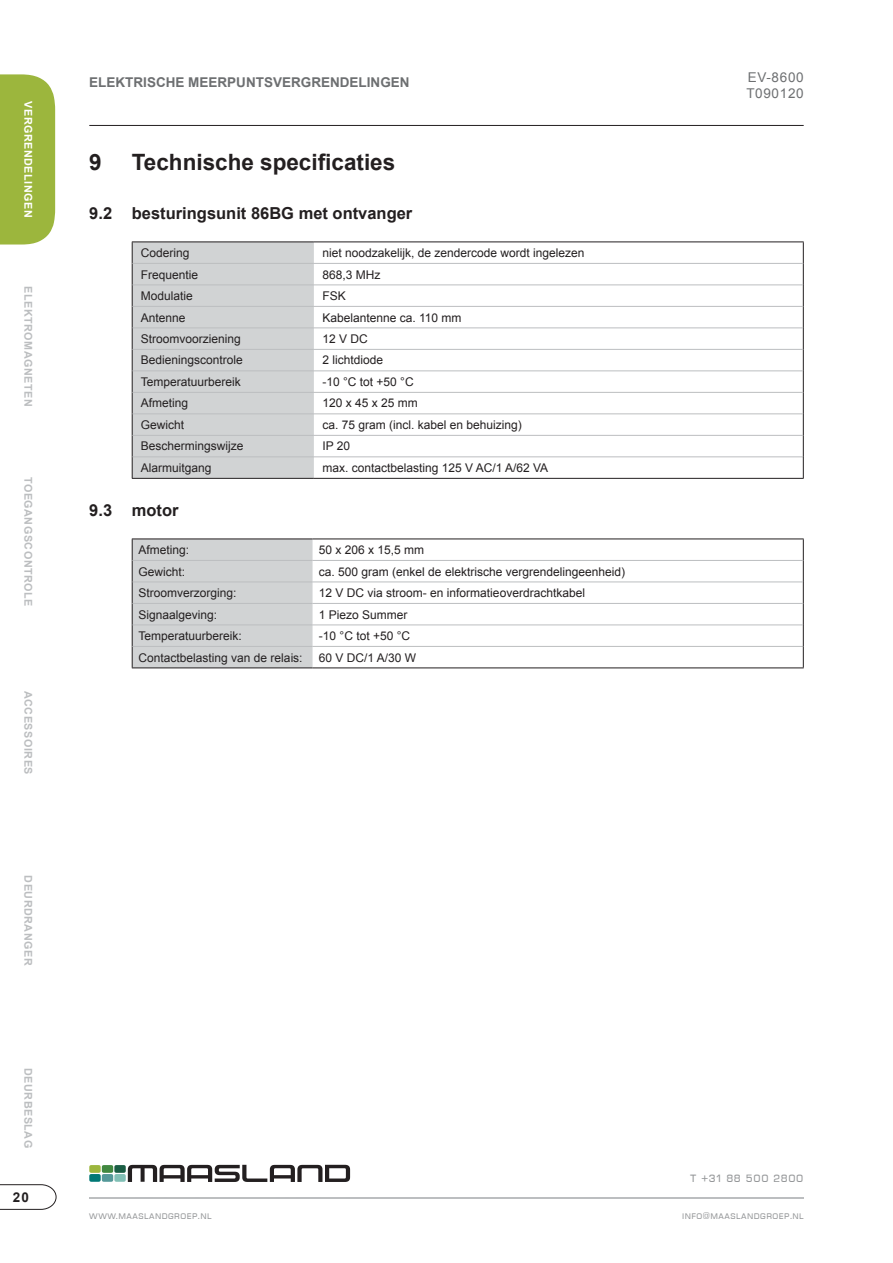
<style>
.page{position:relative;width:893px;height:1263px;background:#fff}
.page>*{position:absolute;margin:0;border:0;box-sizing:border-box;transform-origin:0 0}
.t1{font:700 22.5px "Arial";color:#231f20}
.t2{font:700 16.5px "Arial";color:#231f20}
.t3{font:700 13.5px "Arial";color:#6d6f71}
.t4{font:13.5px/16.2px "Arial";letter-spacing:.05em;color:#6d6f71}
.t5{font:700 13.5px "Arial";color:#231f20}
.t6{font:12.75px "Eurostile DCD";letter-spacing:.05em;color:#949698}
.t7{font:12px "Arial";color:#231f20}
.t8{font:700 10.8px "Arial";letter-spacing:.05em;color:#bcbec0}
.t9{font:700 10.8px "Arial";letter-spacing:.05em;color:#fff}
.t10{font:9.75px "Eurostile DCD";letter-spacing:.05em;color:#949698}
</style>
<div class="page">
<hr style="left:89px;top:1197px;width:715px;height:1px;background:#bcbec0">
<div style="left:0;top:74px;width:55px;height:170px;background:#9cb63d"></div>
<img style="left:89px;top:1164px;width:287px;height:35px">
<svg style="left:89px;top:1165px;width:261px;height:17px"></svg>
<hr style="left:89px;top:125px;width:715px;height:1px;background:#231f20">
<svg style="left:0;top:1184px;width:57px;height:26px"></svg>
<hr style="left:314px;top:242px;width:490px;height:1px;background:#231f20">
<hr style="left:314px;top:263px;width:489px;height:1px;background:#bcbec0">
<hr style="left:314px;top:284px;width:489px;height:1px;background:#bcbec0">
<hr style="left:314px;top:306px;width:489px;height:1px;background:#bcbec0">
<hr style="left:314px;top:327px;width:489px;height:1px;background:#bcbec0">
<hr style="left:314px;top:349px;width:489px;height:1px;background:#bcbec0">
<hr style="left:314px;top:370px;width:489px;height:1px;background:#bcbec0">
<hr style="left:314px;top:392px;width:489px;height:1px;background:#bcbec0">
<hr style="left:314px;top:413px;width:489px;height:1px;background:#bcbec0">
<hr style="left:314px;top:435px;width:489px;height:1px;background:#bcbec0">
<hr style="left:314px;top:456px;width:489px;height:1px;background:#bcbec0">
<svg style="left:803px;top:242px;width:1px;height:236px"></svg>
<hr style="left:314px;top:478px;width:490px;height:1px;background:#231f20">
<div style="left:132px;top:242px;width:182px;height:236px;background:#d1d3d4"></div>
<hr style="left:133px;top:456px;width:181px;height:1px;background:#bcbec0">
<hr style="left:132px;top:478px;width:182px;height:1px;background:#231f20">
<hr style="left:313px;top:539px;width:491px;height:1px;background:#231f20">
<hr style="left:313px;top:560px;width:490px;height:1px;background:#bcbec0">
<hr style="left:313px;top:581px;width:490px;height:1px;background:#bcbec0">
<hr style="left:313px;top:603px;width:490px;height:1px;background:#bcbec0">
<hr style="left:313px;top:624px;width:490px;height:1px;background:#bcbec0">
<hr style="left:313px;top:646px;width:490px;height:1px;background:#bcbec0">
<svg style="left:803px;top:539px;width:1px;height:128px"></svg>
<hr style="left:313px;top:667px;width:491px;height:1px;background:#231f20">
<div style="left:132px;top:540px;width:181px;height:127px;background:#d1d3d4"></div>
<hr style="left:132px;top:539px;width:181px;height:1px;background:#231f20">
<hr style="left:133px;top:560px;width:180px;height:1px;background:#bcbec0">
<hr style="left:133px;top:581px;width:180px;height:1px;background:#bcbec0">
<hr style="left:133px;top:603px;width:180px;height:1px;background:#bcbec0">
<hr style="left:133px;top:624px;width:180px;height:1px;background:#bcbec0">
<hr style="left:133px;top:646px;width:180px;height:1px;background:#bcbec0">
<hr style="left:132px;top:667px;width:181px;height:1px;background:#231f20">
<p class="t9" style="left:36px;top:101px;width:118px;rotate:90deg">VERGRENDELINGEN</p>
<p class="t8" style="left:35px;top:286px;width:122px;rotate:90deg">ELEKTROMAGNETEN</p>
<p class="t8" style="left:35px;top:477px;width:131px;rotate:90deg">TOEGANGSCONTROLE</p>
<p class="t8" style="left:35px;top:691px;width:85px;rotate:90deg">ACCESSOIRES</p>
<p class="t8" style="left:35px;top:875px;width:92px;rotate:90deg">DEURDRANGER</p>
<p class="t8" style="left:35px;top:1068px;width:81px;rotate:90deg">DEURBESLAG</p>
<p class="t5" style="left:13px;top:1188px;width:18px">20</p>
<p class="t3" style="left:89px;top:73px;width:322px">ELEKTRISCHE MEERPUNTSVERGRENDELINGEN</p>
<h1 class="t1" style="left:89px;top:147px;width:14px">9</h1>
<h1 class="t1" style="left:132px;top:147px;width:265px">Technische specificaties</h1>
<h2 class="t2" style="left:89px;top:202px;width:325px">9.2 besturingsunit 86BG met ontvanger</h2>
<p class="t7" style="left:141px;top:245px;width:50px">Codering</p>
<p class="t7" style="left:322px;top:245px;width:264px">niet noodzakelijk, de zendercode wordt ingelezen</p>
<p class="t7" style="left:141px;top:266px;width:59px">Frequentie</p>
<p class="t7" style="left:322px;top:266px;width:60px">868,3 MHz</p>
<p class="t7" style="left:141px;top:288px;width:54px">Modulatie</p>
<p class="t7" style="left:322px;top:288px;width:25px">FSK</p>
<p class="t7" style="left:141px;top:309px;width:46px">Antenne</p>
<p class="t7" style="left:322px;top:309px;width:141px">Kabelantenne ca. 110 mm</p>
<p class="t7" style="left:141px;top:331px;width:102px">Stroomvoorziening</p>
<p class="t7" style="left:322px;top:331px;width:47px">12 V DC</p>
<p class="t7" style="left:141px;top:352px;width:104px">Bedieningscontrole</p>
<p class="t7" style="left:322px;top:352px;width:62px">2 lichtdiode</p>
<p class="t7" style="left:141px;top:374px;width:102px">Temperatuurbereik</p>
<p class="t7" style="left:322px;top:374px;width:93px">-10 °C tot +50 °C</p>
<p class="t7" style="left:141px;top:395px;width:49px">Afmeting</p>
<p class="t7" style="left:322px;top:395px;width:97px">120 x 45 x 25 mm</p>
<p class="t7" style="left:141px;top:417px;width:45px">Gewicht</p>
<p class="t7" style="left:322px;top:417px;width:201px">ca. 75 gram (incl. kabel en behuizing)</p>
<p class="t7" style="left:141px;top:438px;width:104px">Beschermingswijze</p>
<p class="t7" style="left:322px;top:438px;width:29px">IP 20</p>
<p class="t7" style="left:141px;top:460px;width:72px">Alarmuitgang</p>
<p class="t7" style="left:322px;top:460px;width:227px">max. contactbelasting 125 V AC/1 A/62 VA</p>
<h2 class="t2" style="left:89px;top:499px;width:91px">9.3 motor</h2>
<p class="t7" style="left:139px;top:542px;width:52px">Afmeting:</p>
<p class="t7" style="left:319px;top:542px;width:107px">50 x 206 x 15,5 mm</p>
<p class="t7" style="left:139px;top:563px;width:48px">Gewicht:</p>
<p class="t7" style="left:319px;top:563px;width:308px">ca. 500 gram (enkel de elektrische vergrendelingeenheid)</p>
<p class="t7" style="left:139px;top:585px;width:100px">Stroomverzorging:</p>
<p class="t7" style="left:319px;top:585px;width:268px">12 V DC via stroom- en informatieoverdrachtkabel</p>
<p class="t7" style="left:139px;top:606px;width:80px">Signaalgeving:</p>
<p class="t7" style="left:319px;top:606px;width:90px">1 Piezo Summer</p>
<p class="t7" style="left:139px;top:628px;width:105px">Temperatuurbereik:</p>
<p class="t7" style="left:319px;top:628px;width:93px">-10 °C tot +50 °C</p>
<p class="t7" style="left:139px;top:649px;width:166px">Contactbelasting van de relais:</p>
<p class="t7" style="left:319px;top:649px;width:99px">60 V DC/1 A/30 W</p>
<p class="t4" style="left:746px;top:69px;width:59px">EV-8600<br>T090120</p>
<p class="t6" style="left:690px;top:1170px;width:115px">t +31 88 500 2800</p>
<p class="t10" style="left:89px;top:1211px;width:124px">www.maaslandgroep.nl</p>
<p class="t10" style="left:682px;top:1210px;width:123px">info@maaslandgroep.nl</p>
</div>
